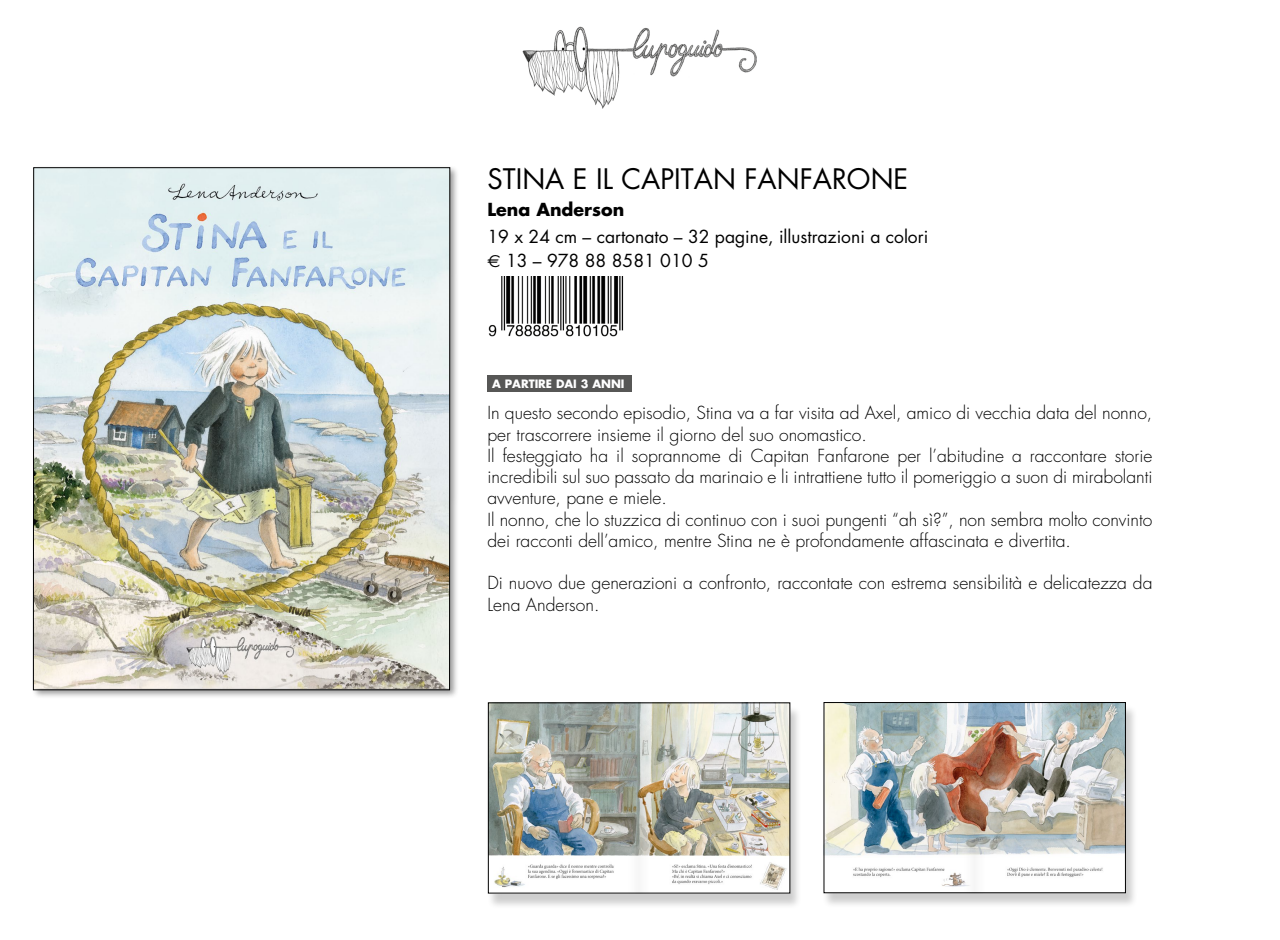
<style>
.page{position:relative;width:1280px;height:940px;background:#fff}
.page>*{position:absolute;margin:0;border:0;box-sizing:border-box;transform-origin:0 0}
.t1{font:27.5px "Futura";color:#000}
.t2{font:300 17.5px/21.2px "Futura Std";color:#000}
.t3{font:17.5px/23.8px "Futura";color:#000}
.t4{font:700 17.5px "Futura";color:#000}
.t5{font:700 11.25px "Futura";color:#fff}
.s1{font-family:"Euro Sans"}
</style>
<div class="page">
<img style="left:488px;top:277px;width:136px;height:60px">
<img style="left:522px;top:26px;width:235px;height:82px">
<div style="left:822px;top:705px;width:316px;height:204px;background:#000;opacity:.2"></div>
<img style="left:826px;top:704px;width:298px;height:187px">
<div style="left:824px;top:702px;width:302px;height:191px;border:1px solid #000"></div>
<img style="left:958px;top:702px;width:34px;height:191px">
<div style="left:487px;top:705px;width:315px;height:204px;background:#000;opacity:.2"></div>
<img style="left:490px;top:705px;width:298px;height:186px">
<svg style="left:622px;top:702px;width:34px;height:191px"></svg>
<div style="left:31px;top:165px;width:429px;height:534px;background:#000;opacity:.4"></div>
<img style="left:35px;top:170px;width:413px;height:518px">
<div style="left:488px;top:375px;width:144px;height:17px;background:#575756"></div>
<h1 class="t1" style="left:488px;top:160px;width:422px">STINA E IL CAPITAN FANFARONE</h1>
<p class="t4" style="left:488px;top:197px;width:138px">Lena Anderson</p>
<p class="t3" style="left:488px;top:224px;width:442px">19 x 24 cm – cartonato – 32 pagine, illustrazioni a colori <span class="s1">€</span> 13 – 978 88 8581 010 5</p>
<p class="t5" style="left:492px;top:376px;width:134px">A PARTIRE DAI 3 ANNI</p>
<p class="t2" style="left:488px;top:403px;width:667px">In questo secondo episodio, Stina va a far visita ad Axel, amico di vecchia data del nonno, per trascorrere insieme il giorno del suo onomastico.<br>Il festeggiato ha il soprannome di Capitan Fanfarone per l’abitudine a raccontare storie incredibili sul suo passato da marinaio e li intrattiene tutto il pomeriggio a suon di mirabolanti avventure, pane e miele.<br>Il nonno, che lo stuzzica di continuo con i suoi pungenti “ah sì?”, non sembra molto convinto dei racconti dell’amico, mentre Stina ne è profondamente affascinata e divertita.</p>
<p class="t2" style="left:488px;top:573px;width:667px">Di nuovo due generazioni a confronto, raccontate con estrema sensibilità e delicatezza da<br>Lena Anderson.</p>
</div>
